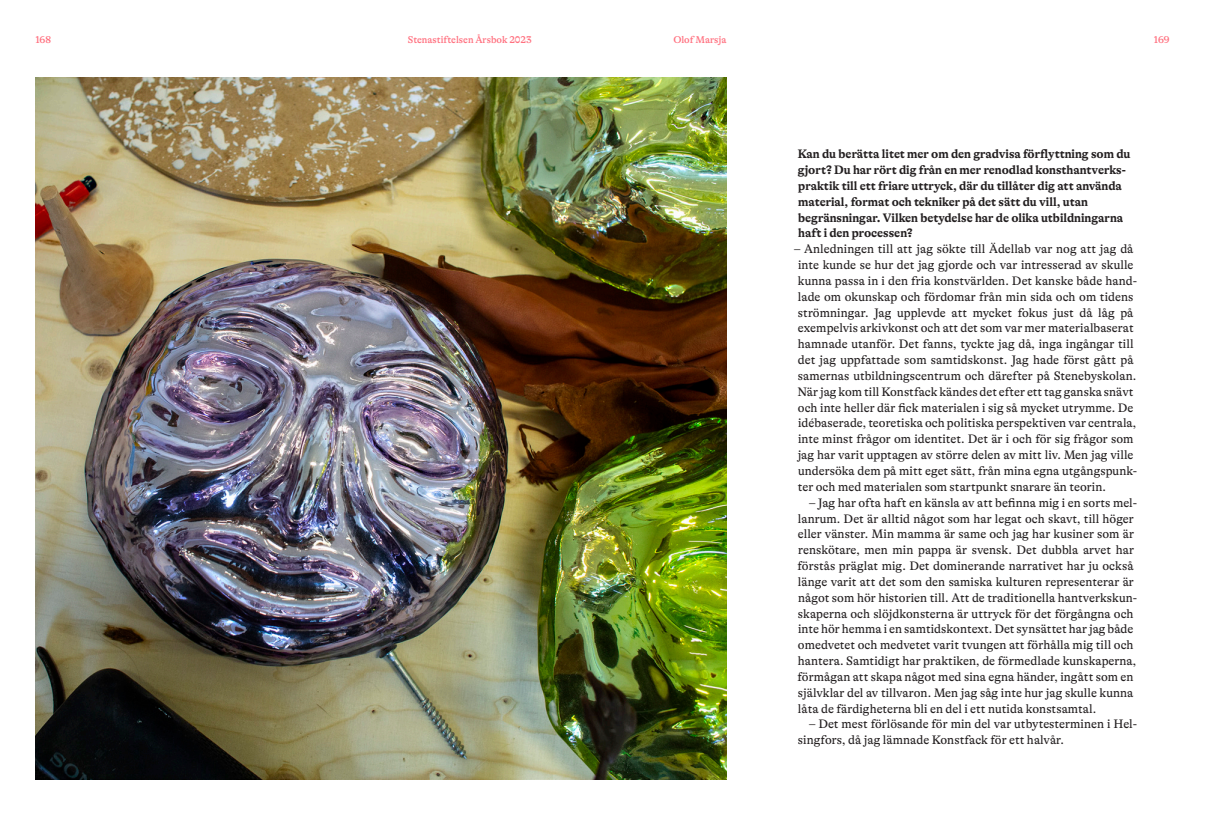
<style>
.page{position:relative;width:1205px;height:815px;background:#fff}
.page>*{position:absolute;margin:0;border:0;box-sizing:border-box;transform-origin:0 0}
.t1{font:12.5px/15.9px "GT Alpina";color:#231f20}
.t2{font:700 12.5px/15.9px "GT Alpina";color:#231f20}
.t3{font:500 10px "GT Alpina";color:#ff707f}
</style>
<div class="page">
<img style="left:35px;top:78px;width:691px;height:702px">
<p class="t3" style="left:35px;top:34px;width:17px">168</p>
<p class="t3" style="left:408px;top:34px;width:125px">Stenastiftelsen Årsbok 2023</p>
<p class="t3" style="left:673px;top:34px;width:55px">Olof Marsja</p>
<p class="t3" style="left:1154px;top:34px;width:17px">169</p>
<p class="t2" style="left:798px;top:146px;width:334px">Kan du berätta litet mer om den gradvisa förflyttning som du gjort? Du har rört dig från en mer renodlad konsthantverks&shy;praktik till ett friare uttryck, där du tillåter dig att använda material, format och tekniker på det sätt du vill, utan begränsningar. Vilken betydelse har de olika utbildningarna haft i den processen?</p>
<p class="t1" style="left:794px;top:241px;width:344px">– Anledningen till att jag sökte till Ädellab var nog att jag då inte kunde se hur det jag gjorde och var intresserad av skulle kunna passa in i den fria konstvärlden. Det kanske både hand&shy;lade om okunskap och fördomar från min sida och om tidens strömningar. Jag upplevde att mycket fokus just då låg på exempelvis arkivkonst och att det som var mer materialbaserat hamnade utanför. Det fanns, tyckte jag då, inga ingångar till det jag uppfattade som samtidskonst. Jag hade först gått på samernas utbildningscentrum och därefter på Stenebyskolan.<br>När jag kom till Konstfack kändes det efter ett tag ganska snävt och inte heller där fick materialen i sig så mycket utrymme. De idébaserade, teoretiska och politiska perspektiven var centrala, inte minst frågor om identitet. Det är i och för sig frågor som jag har varit upptagen av större delen av mitt liv. Men jag ville undersöka dem på mitt eget sätt, från mina egna utgångspunk&shy;ter och med materialen som startpunkt snarare än teorin.</p>
<p class="t1" style="left:797px;top:495px;width:341px;text-indent:12px">– Jag har ofta haft en känsla av att befinna mig i en sorts mel&shy;lanrum. Det är alltid något som har legat och skavt, till höger eller vänster. Min mamma är same och jag har kusiner som är renskötare, men min pappa är svensk. Det dubbla arvet har förstås präglat mig. Det dominerande narrativet har ju också länge varit att det som den samiska kulturen representerar är något som hör historien till. Att de traditionella hantverkskun&shy;skaperna och slöjdkonsterna är uttryck för det förgångna och inte hör hemma i en samtidskontext. Det synsättet har jag både omedvetet och medvetet varit tvungen att förhålla mig till och hantera. Samtidigt har praktiken, de förmedlade kunskaperna, förmågan att skapa något med sina egna händer, ingått som en självklar del av tillvaron. Men jag såg inte hur jag skulle kunna låta de färdigheterna bli en del i ett nutida konstsamtal.</p>
<p class="t1" style="left:798px;top:716px;width:341px;text-indent:11px">– Det mest förlösande för min del var utbytesterminen i Hel&shy;singfors, då jag lämnade Konstfack för ett halvår.</p>
</div>
